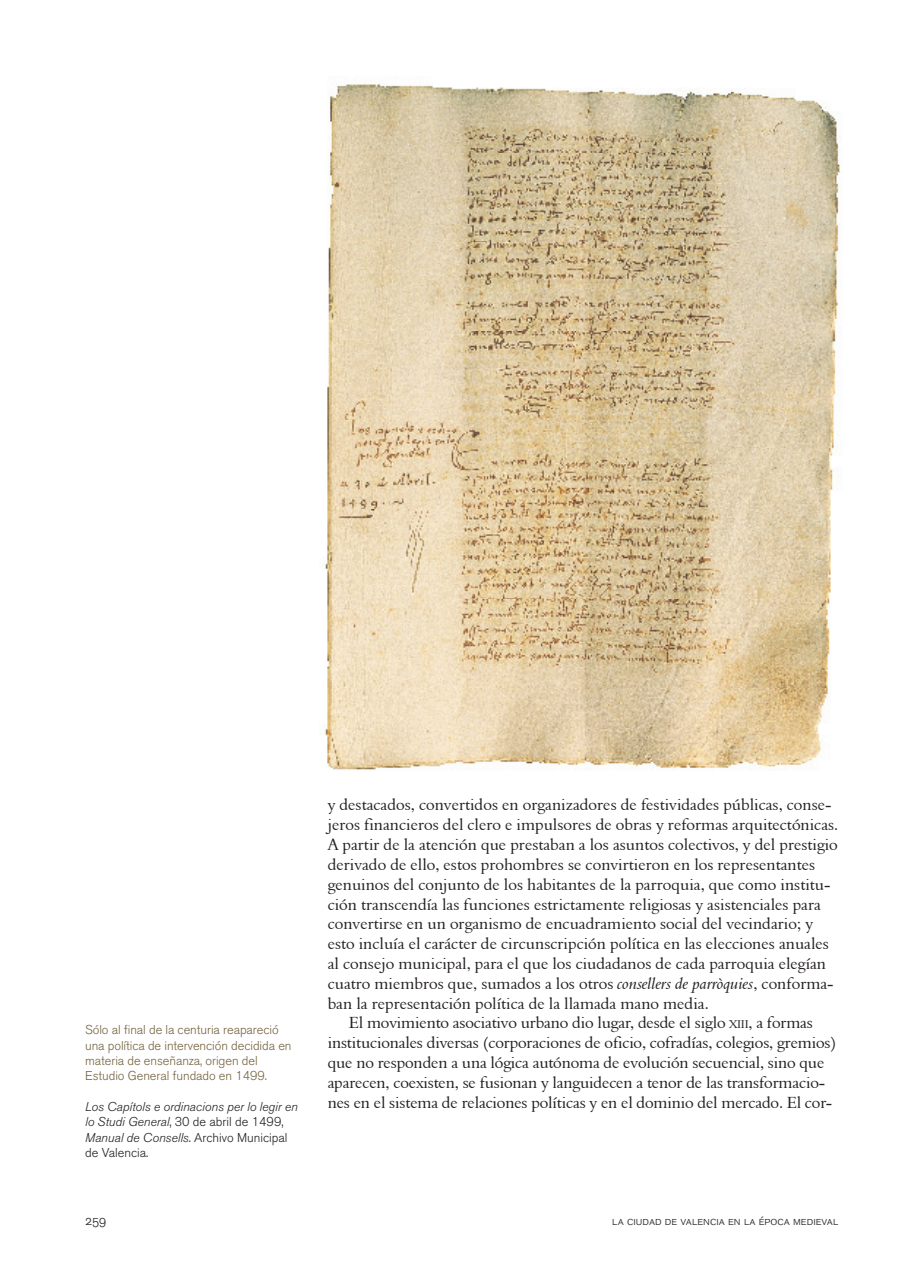
<style>
.page{position:relative;width:915px;height:1276px;background:#fff}
.page>*{position:absolute;margin:0;border:0;box-sizing:border-box;transform-origin:0 0}
.TEXTO{font:16.5px/19.8px "Aldine 401 BT Roman A";color:#231f20}
.t1{font:13.5px "Akzidenz Grotesk BQ Light SC";color:#231f20}
.DESTACADOS{font:300 12.75px/15.3px "Akzidenz Grotesk BQ";letter-spacing:-.005em;color:#766340}
.t2{font:italic 300 12.75px/15.3px "Akzidenz Grotesk BQ";color:#231f20}
.t3{font:12px "Akzidenz Grotesk BQ Light SC";color:#231f20}
.s1{font-style:normal}
.s2{font-family:"Aldine 401 BT Italic A"}
.s3{font-size:11.55px}
</style>
<div class="page">
<img style="left:325px;top:84px;width:517px;height:686px">
<p class="DESTACADOS" style="left:85px;top:1022px;width:208px">Sólo al final de la centuria reapareció una política de intervención decidida en materia de enseñanza, origen del Estudio General fundado en 1499.</p>
<p class="t2" style="left:85px;top:1099px;width:214px">Los Capítols e ordinacions per lo legir en lo Studi General<span class="s1">, 30 de abril de 1499,<br></span>Manual de Consells<span class="s1">. Archivo Municipal de Valencia.</span></p>
<p class="TEXTO" style="left:327px;top:795px;width:512px">y destacados, convertidos en organizadores de festividades públicas, conse&shy;jeros financieros del clero e impulsores de obras y reformas arquitectónicas.<br>A partir de la atención que prestaban a los asuntos colectivos, y del prestigio derivado de ello, estos prohombres se convirtieron en los representantes genuinos del conjunto de los habitantes de la parroquia, que como institu&shy;ción transcendía las funciones estrictamente religiosas y asistenciales para convertirse en un organismo de encuadramiento social del vecindario; y esto incluía el carácter de circunscripción política en las elecciones anuales al consejo municipal, para el que los ciudadanos de cada parroquia elegían cuatro miembros que, sumados a los otros <span class="s2">consellers de parròquies</span>, conforma&shy;ban la representación política de la llamada mano media.</p>
<p class="TEXTO" style="left:327px;top:1012px;width:510px;text-indent:21px">El movimiento asociativo urbano dio lugar, desde el siglo <span class="s3">xiii</span>, a formas institucionales diversas (corporaciones de oficio, cofradías, colegios, gremios) que no responden a una lógica autónoma de evolución secuencial, sino que aparecen, coexisten, se fusionan y languidecen a tenor de las transformacio&shy;nes en el sistema de relaciones políticas y en el dominio del mercado. El cor-</p>
<p class="t1" style="left:85px;top:1212px;width:23px">259</p>
<p class="t3" style="left:612px;top:1213px;width:227px">la ciudad de valencia en la época medieval</p>
</div>
